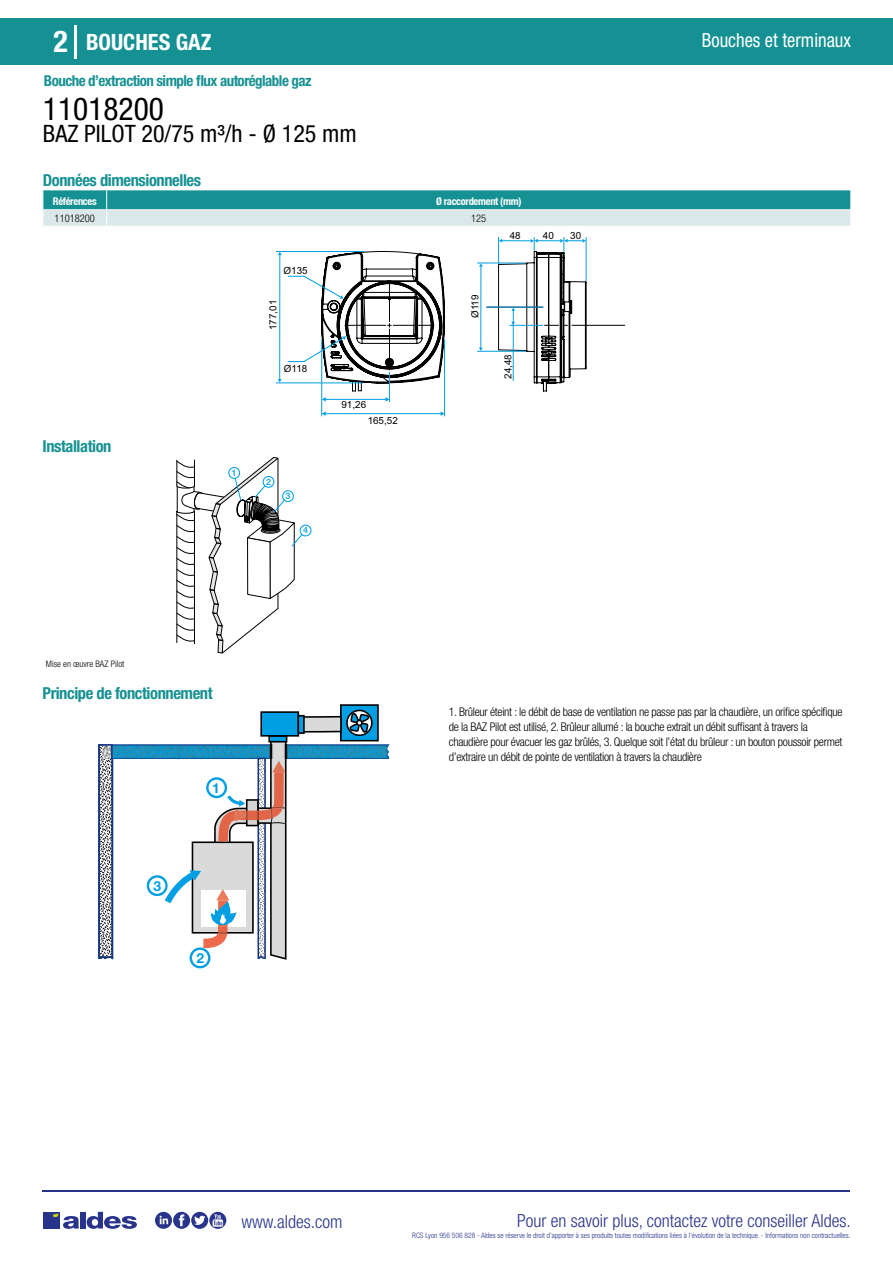
<style>
.page{position:relative;width:893px;height:1263px;background:#fff}
.page>*{position:absolute;margin:0;border:0;box-sizing:border-box;transform-origin:0 0}
.t1{font:condensed 31.5px "Helvetica Neue LT Std";color:#000}
.t2{font:700 condensed 30px "Helvetica Neue LT Std";color:#fff}
.t3{font:condensed 24px "Helvetica Neue LT Std";color:#000}
.t4{font:700 condensed 22.5px "Helvetica Neue LT Std";color:#fff}
.t5{font:condensed 19.5px "Helvetica Neue LT Std";color:#fff;scale:.95 1}
.t6{font:300 condensed 18px "Helvetica Neue";color:#28348b}
.t7{font:700 condensed 16.5px "Helvetica Neue LT Std";letter-spacing:-.025em;color:#169193}
.t8{font:700 condensed 15px "Helvetica Neue LT Std";letter-spacing:-.035em;color:#169193}
.t9{font:700 13.8px "Helvetica Neue";color:#009fe3}
.t10{font:300 condensed 12px/15px "Helvetica Neue LT Std";letter-spacing:-.025em;color:#000}
.t11{font:700 condensed 10.5px "Helvetica Neue";letter-spacing:-.03em;color:#fff}
.t12{font:300 condensed 10.5px "Helvetica Neue";color:#000}
.t13{font:9.9px "Arial";color:#000}
.t14{font:300 condensed 9px "Helvetica Neue";color:#000}
.t15{font:500 8.85px "Helvetica Neue";color:#009fe3}
.t16{font:300 condensed 7.5px "Helvetica Neue";color:#28348b}
</style>
<div class="page">
<div style="left:0;top:18px;width:893px;height:46px;background:#169193"></div>
<hr style="left:74px;top:25px;width:2px;height:33px;background:#fff">
<hr style="left:43px;top:1190px;width:807px;height:1px;background:#28348b">
<svg style="left:155px;top:1212px;width:71px;height:17px"></svg>
<div style="left:43px;top:1212px;width:17px;height:16px;background:#28348b"></div>
<div style="left:80px;top:1212px;width:6px;height:16px;background:#28348b"></div>
<svg style="left:87px;top:1212px;width:50px;height:17px"></svg>
<svg style="left:53px;top:1213px;width:26px;height:16px"></svg>
<svg style="left:43px;top:190px;width:808px;height:36px;background:#75bbbc"></svg>
<hr style="left:444px;top:340px;width:1px;height:76px;background:#009fe3">
<hr style="left:325px;top:413px;width:117px;height:1px;background:#009fe3">
<hr style="left:321px;top:339px;width:1px;height:63px;background:#009fe3">
<hr style="left:389px;top:372px;width:1px;height:30px;background:#009fe3">
<hr style="left:325px;top:399px;width:62px;height:1px;background:#009fe3">
<svg style="left:386px;top:397px;width:3px;height:5px"></svg>
<svg style="left:321px;top:397px;width:5px;height:19px"></svg>
<hr style="left:276px;top:251px;width:88px;height:1px;background:#009fe3">
<hr style="left:276px;top:382px;width:87px;height:1px;background:#009fe3">
<svg style="left:278px;top:237px;width:347px;height:154px"></svg>
<div style="left:300px;top:525px;width:11px;height:11px;border:1px solid #009fe3;border-radius:50%"></div>
<svg style="left:176px;top:457px;width:127px;height:196px"></svg>
<svg style="left:98px;top:744px;width:15px;height:215px"></svg>
<svg style="left:147px;top:704px;width:232px;height:264px"></svg>
<img style="left:102px;top:744px;width:288px;height:15px">
<h2 class="t2" style="left:54px;top:24px;width:16px">2</h2>
<h3 class="t4" style="left:86px;top:28px;width:127px">BOUCHES GAZ</h3>
<h3 class="t5" style="left:702px;top:29px;width:158px">Bouches et terminaux</h3>
<p class="t8" style="left:44px;top:71px;width:269px">Bouche d’extraction simple flux autoréglable gaz</p>
<h1 class="t1" style="left:43px;top:91px;width:122px">11018200</h1>
<h3 class="t3" style="left:43px;top:120px;width:315px">BAZ PILOT 20/75 m³/h - Ø 125 mm</h3>
<h3 class="t7" style="left:43px;top:170px;width:160px">Données dimensionnelles</h3>
<p class="t11" style="left:53px;top:195px;width:45px">Références</p>
<p class="t11" style="left:436px;top:195px;width:87px">Ø raccordement (mm)</p>
<p class="t12" style="left:55px;top:212px;width:42px">11018200</p>
<p class="t12" style="left:471px;top:212px;width:17px">125</p>
<h3 class="t7" style="left:43px;top:436px;width:70px">Installation</h3>
<p class="t15" style="left:232px;top:467px;width:6px">1</p>
<p class="t13" style="left:284px;top:263px;width:26px">Ø135</p>
<p class="t13" style="left:266px;top:330px;width:32px;rotate:-90deg">177,01</p>
<p class="t13" style="left:468px;top:318px;width:25px;rotate:-90deg">Ø119</p>
<p class="t13" style="left:284px;top:361px;width:25px">Ø118</p>
<p class="t15" style="left:266px;top:476px;width:6px">2</p>
<p class="t15" style="left:286px;top:491px;width:6px">3</p>
<p class="t15" style="left:303px;top:525px;width:6px">4</p>
<p class="t13" style="left:341px;top:398px;width:26px">91,26</p>
<p class="t13" style="left:368px;top:414px;width:32px">165,52</p>
<p class="t13" style="left:510px;top:229px;width:12px">48</p>
<p class="t13" style="left:543px;top:229px;width:12px">40</p>
<p class="t13" style="left:570px;top:229px;width:12px">30</p>
<p class="t13" style="left:501px;top:379px;width:26px;rotate:-90deg">24,48</p>
<p class="t14" style="left:46px;top:659px;width:80px">Mise en œuvre BAZ Pilot</p>
<h3 class="t7" style="left:43px;top:683px;width:172px">Principe de fonctionnement</h3>
<p class="t9" style="left:154px;top:877px;width:9px">3</p>
<p class="t9" style="left:212px;top:779px;width:9px">1</p>
<p class="t9" style="left:196px;top:949px;width:9px">2</p>
<p class="t10" style="left:449px;top:704px;width:395px">1. Brûleur éteint : le débit de base de ventilation ne passe pas par la chaudière, un orifice spécifique de la BAZ Pilot est utilisé, 2. Brûleur allumé : la bouche extrait un débit suffisant à travers la chaudière pour évacuer les gaz brûlés, 3. Quelque soit l’état du brûleur : un bouton poussoir permet d’extraire un débit de pointe de ventilation à travers la chaudière</p>
<h3 class="t6" style="left:241px;top:1211px;width:102px">www.aldes.com</h3>
<h3 class="t6" style="left:517px;top:1211px;width:335px">Pour en savoir plus, contactez votre conseiller Aldes.</h3>
<p class="t16" style="left:412px;top:1230px;width:440px">RCS Lyon 956 506 828 - Aldes se réserve le droit d’apporter à ses produits toutes modifications liées à l’évolution de la technique. - Informations non contractuelles.</p>
</div>
